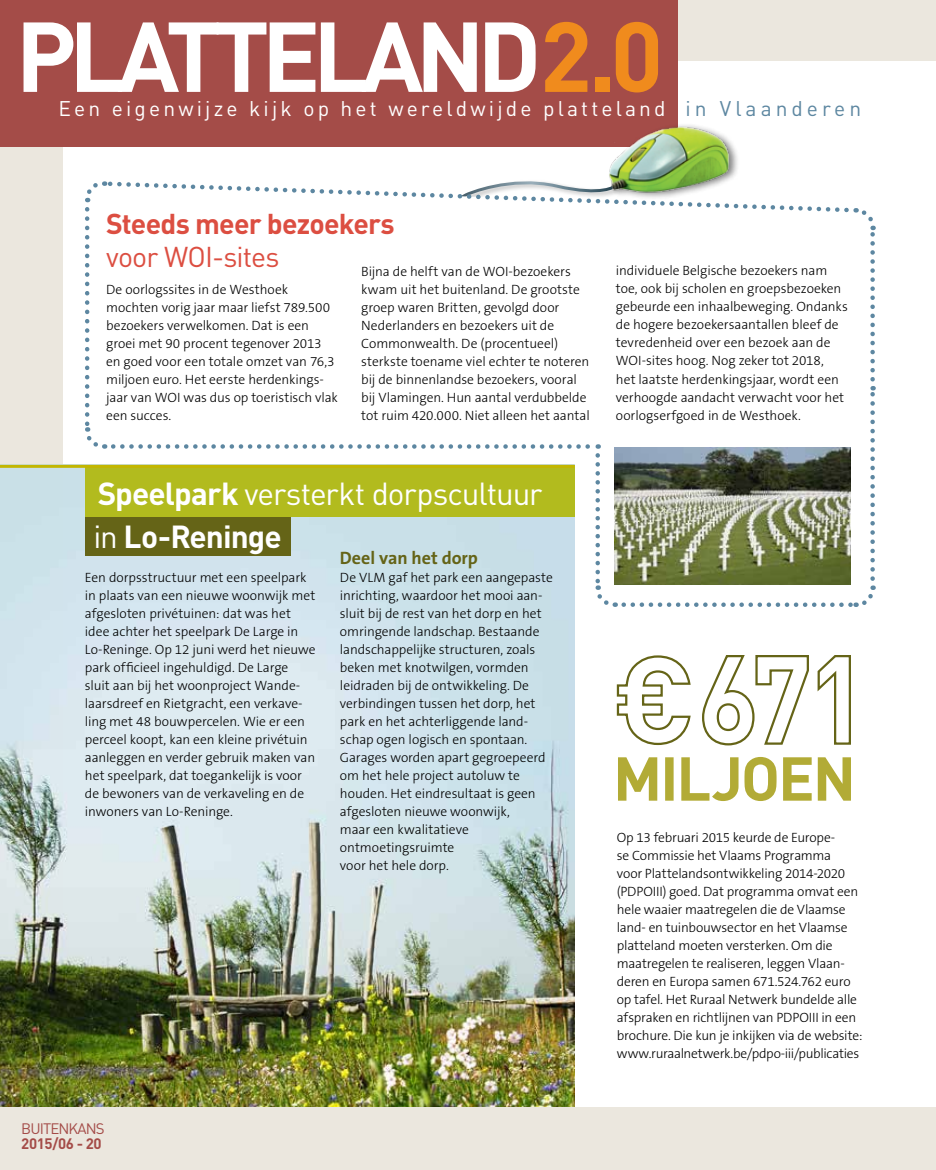
<style>
.page{position:relative;width:936px;height:1170px;background:#fff}
.page>*{position:absolute;margin:0;border:0;box-sizing:border-box;transform-origin:0 0}
.t1{font:700 97.5px "DIN";letter-spacing:-.08em;color:#fff}
.t2{font:31.5px "DIN";letter-spacing:-.03em;color:#fff}
.t3{font:700 31.5px "DIN";letter-spacing:-.03em;color:#fff}
.t4{font:700 28.35px "DIN";letter-spacing:-.025em;color:#dc4e41}
.t5{font:28.35px "DIN";letter-spacing:-.03em;color:#dc4e41}
.t6{font:21px "DIN";letter-spacing:.15em;color:#fff}
.t7{font:21px "DIN";letter-spacing:.19em;color:#5d87a1}
.t8{font:700 18px "The Sans B7";letter-spacing:-.005em;color:#656417}
.t9{font:15px "DIN";letter-spacing:-.06em;color:#a44c48}
.t10{font:700 15px "DIN";letter-spacing:-.025em;color:#a44c48}
.t11{font:300 13.5px/18px "The Sans B3";letter-spacing:-.01em;color:#000}
.s1{color:#f08b1d}
.s2{font-weight:700}
.s3{font-weight:400}
</style>
<div class="page">
<div style="left:0;top:0;width:935px;height:1169px;background:#ebe7de"></div>
<div style="left:64px;top:61px;width:871px;height:1045px;background:#fff"></div>
<svg style="left:702px;top:655px;width:149px;height:91px"></svg>
<svg style="left:85px;top:181px;width:791px;height:428px"></svg>
<div style="left:0;top:0;width:677px;height:147px;background:#a44c48"></div>
<img style="left:0;top:464px;width:574px;height:642px">
<div style="left:85px;top:465px;width:489px;height:52px;background:#b2bb1e"></div>
<div style="left:85px;top:517px;width:205px;height:39px;background:#656417"></div>
<hr style="left:0;top:465px;width:574px;height:3px;background:#c3b600">
<div style="left:607px;top:122px;width:133px;height:78px;background:#000;opacity:.5"></div>
<img style="left:609px;top:125px;width:123px;height:73px">
<svg style="left:616px;top:655px;width:75px;height:91px"></svg>
<svg style="left:618px;top:756px;width:232px;height:45px"></svg>
<img style="left:614px;top:447px;width:236px;height:138px">
<h1 class="t1" style="left:15px;top:-7px;width:649px">PLATTELAND<span class="s1">2.0</span></h1>
<h3 class="t6" style="left:58px;top:95px;width:608px">Een eigenwijze kijk op het wereldwijde platteland</h3>
<h3 class="t7" style="left:685px;top:95px;width:177px">in Vlaanderen</h3>
<h3 class="t4" style="left:106px;top:205px;width:290px">Steeds meer bezoekers</h3>
<h3 class="t5" style="left:106px;top:239px;width:175px">voor WOI-sites</h3>
<p class="t11" style="left:361px;top:262px;width:230px">Bijna de helft van de WOI-bezoekers kwam uit het buitenland. De grootste groep waren Britten, gevolgd door Nederlanders en bezoekers uit de Commonwealth. De (procentueel) sterkste toename viel echter te noteren bij de binnenlandse bezoekers, vooral bij Vlamingen. Hun aantal verdubbelde tot ruim 420.000. Niet alleen het aantal</p>
<p class="t11" style="left:616px;top:262px;width:233px">individuele Belgische bezoekers nam toe, ook bij scholen en groepsbezoeken gebeurde een inhaalbeweging. Ondanks de hogere bezoekersaantallen bleef de tevredenheid over een bezoek aan de WOI-sites hoog. Nog zeker tot 2018,<br>het laatste herdenkingsjaar, wordt een verhoogde aandacht verwacht voor het oorlogserfgoed in de Westhoek.</p>
<p class="t11" style="left:106px;top:280px;width:233px">De oorlogssites in de Westhoek mochten vorig jaar maar liefst 789.500 bezoekers verwelkomen. Dat is een groei met 90 procent tegenover 2013 en goed voor een totale omzet van 76,3 miljoen euro. Het eerste herdenkings&shy;jaar van WOI was dus op toeristisch vlak een succes.</p>
<h2 class="t2" style="left:98px;top:473px;width:446px"><span class="s2">Speelpark</span> versterkt dorpscultuur</h2>
<h2 class="t3" style="left:93px;top:515px;width:190px"><span class="s3">in</span> Lo-Reninge</h2>
<p class="t11" style="left:85px;top:569px;width:232px">Een dorpsstructuur met een speelpark in plaats van een nieuwe woonwijk met afgesloten privétuinen: dat was het idee achter het speelpark De Large in Lo-Reninge. Op 12 juni werd het nieuwe park officieel ingehuldigd. De Large sluit aan bij het woonproject Wande&shy;laarsdreef en Rietgracht, een verkave&shy;ling met 48 bouwpercelen. Wie er een perceel koopt, kan een kleine privétuin aanleggen en verder gebruik maken van het speelpark, dat toegankelijk is voor de bewoners van de verkaveling en de inwoners van Lo-Reninge.</p>
<h3 class="t8" style="left:340px;top:548px;width:139px">Deel van het dorp</h3>
<p class="t11" style="left:340px;top:569px;width:214px">De VLM gaf het park een aangepaste inrichting, waardoor het mooi aan&shy;sluit bij de rest van het dorp en het omringende landschap. Bestaande landschappelijke structuren, zoals beken met knotwilgen, vormden leidraden bij de ontwikkeling. De verbindingen tussen het dorp, het park en het achterliggende land&shy;schap ogen logisch en spontaan.<br>Garages worden apart gegroepeerd om het hele project autoluw te houden. Het eindresultaat is geen afgesloten nieuwe woonwijk,<br>maar een kwalitatieve ontmoetingsruimte<br>voor het hele dorp.</p>
<p class="t9" style="left:21px;top:1118px;width:85px">BUITENKANS</p>
<p class="t10" style="left:21px;top:1133px;width:82px">2015/06 - 20</p>
<p class="t11" style="left:616px;top:829px;width:247px">Op 13 februari 2015 keurde de Europe-<br>se Commissie het Vlaams Programma<br>voor Plattelandsontwikkeling 2014-2020 (PDPOIII) goed. Dat programma omvat een hele waaier maatregelen die de Vlaamse land- en tuinbouwsector en het Vlaamse platteland moeten versterken. Om die maatregelen te realiseren, leggen Vlaan&shy;deren en Europa samen 671.524.762 euro op tafel. Het Ruraal Netwerk bundelde alle afspraken en richtlijnen van PDPOIII in een brochure. Die kun je inkijken via de website: www.ruraalnetwerk.be/pdpo-iii/publicaties</p>
</div>
